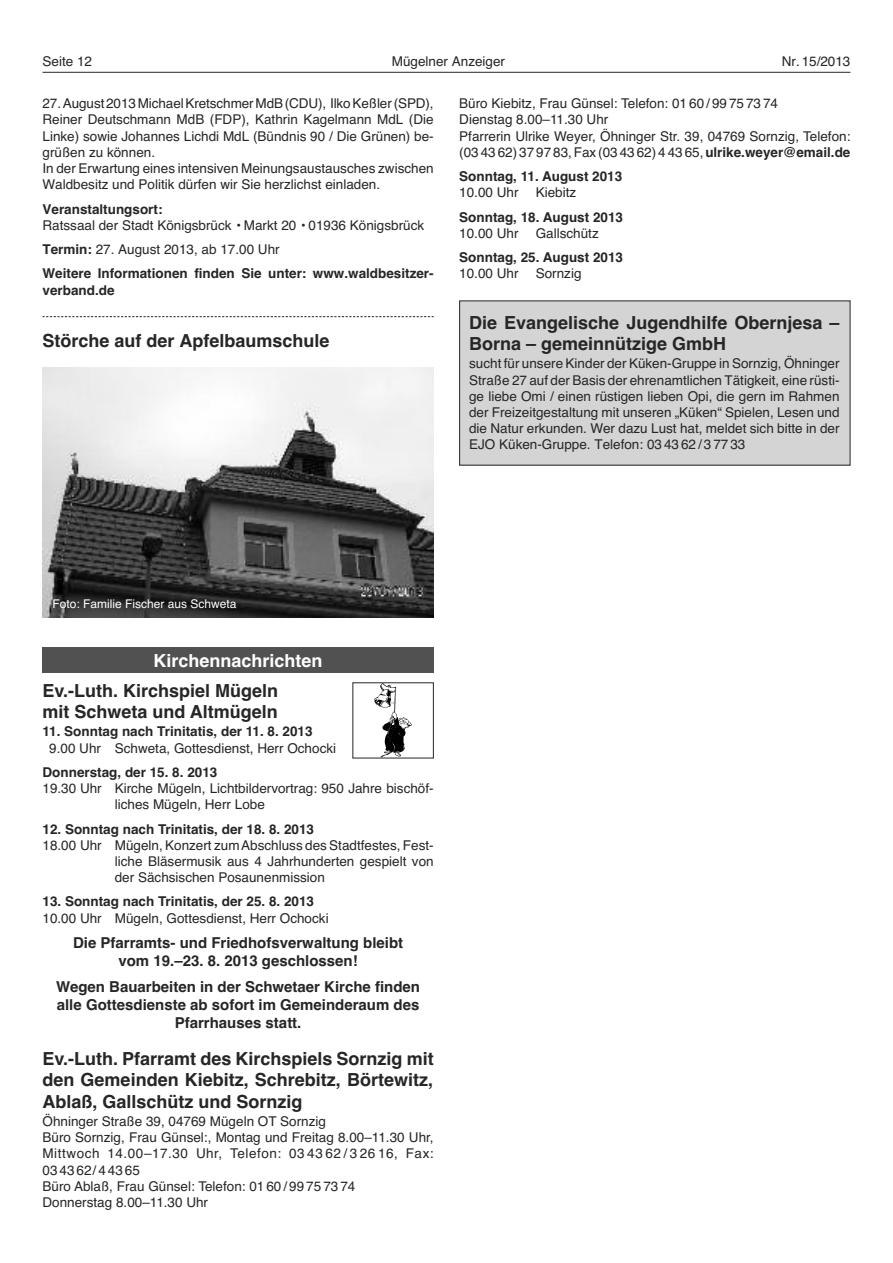
<style>
.page{position:relative;width:893px;height:1263px;background:#fff}
.page>*{position:absolute;margin:0;border:0;box-sizing:border-box;transform-origin:0 0}
.t1{font:18px/21.6px "Helvetica Bold TT";color:#272627}
.t2{font:700 18px/21.6px "Helvetica";color:#272627}
.t3{font:700 18px "Helvetica";color:#fff}
.t4{font:15px/18px "Helvetica Bold TT";color:#272627;text-align:center}
.t5{font:13.5px/16.2px "Helvetica";color:#272627}
.t6{font:13.5px/16.2px "Helvetica TT";color:#272627}
.t7{font:13.5px "Helvetica Bold TT";color:#272627}
.t8{font:700 13.5px "Helvetica";color:#272627}
.t9{font:12px "Helvetica";color:#fff}
.s1{font-weight:700}
.s2{font-family:"Helvetica Bold TT"}
</style>
<div class="page">
<hr style="left:43px;top:72px;width:807px;height:1px;background:#272627">
<div style="left:43px;top:647px;width:391px;height:25px;background:#525152"></div>
<svg style="left:374px;top:684px;width:38px;height:72px"></svg>
<svg style="left:43px;top:316px;width:391px;height:1px"></svg>
<img style="left:43px;top:368px;width:391px;height:250px">
<div style="left:460px;top:301px;width:390px;height:164px;background:#d4d4d4"></div>
<p class="t5" style="left:43px;top:53px;width:51px">Seite 12</p>
<p class="t5" style="left:392px;top:53px;width:115px">Mügelner Anzeiger</p>
<p class="t5" style="left:782px;top:53px;width:70px">Nr. 15/2013</p>
<p class="t5" style="left:43px;top:95px;width:393px">27.August2013MichaelKretschmerMdB(CDU), IlkoKeßler(SPD), Reiner Deutschmann MdB (FDP), Kathrin Kagelmann MdL (Die Linke) sowie Johannes Lichdi MdL (Bündnis 90 / Die Grünen) be&shy;grüßen zu können.<br>In der Erwartung eines intensiven Meinungsaustausches zwischen Waldbesitz und Politik dürfen wir Sie herzlichst einladen.</p>
<p class="t8" style="left:43px;top:201px;width:122px">Veranstaltungsort:</p>
<p class="t5" style="left:43px;top:213px;width:393px;line-height:24.3px">Ratssaal der Stadt Königsbrück • Markt 20 • 01936 Königsbrück<br><span class="s1">Termin:</span> 27. August 2013, ab 17.00 Uhr<br><span class="s1">Weitere Informationen finden Sie unter: www.waldbesitzer-</span></p>
<p class="t8" style="left:43px;top:282px;width:74px">verband.de</p>
<h1 class="t2" style="left:43px;top:330px;width:289px">Störche auf der Apfelbaumschule</h1>
<p class="t6" style="left:459px;top:95px;width:393px">Büro Kiebitz, Frau Günsel: Telefon: 0160 / 99 75 73 74<br>Dienstag 8.00–11.30 Uhr<br>Pfarrerin Ulrike Weyer, Öhninger Str. 39, 04769 Sornzig, Telefon: (03 43 62)37 97 83,Fax (03 43 62)4 43 65,<span class="s2">ulrike.weyer@email.de</span></p>
<p class="t7" style="left:459px;top:169px;width:165px">Sonntag, 11. August 2013</p>
<p class="t6" style="left:459px;top:185px;width:61px">10.00 Uhr</p>
<p class="t6" style="left:536px;top:185px;width:42px">Kiebitz</p>
<p class="t7" style="left:459px;top:209px;width:165px">Sonntag, 18. August 2013</p>
<p class="t6" style="left:459px;top:225px;width:61px">10.00 Uhr</p>
<p class="t6" style="left:536px;top:225px;width:65px">Gallschütz</p>
<p class="t7" style="left:459px;top:250px;width:165px">Sonntag, 25. August 2013</p>
<p class="t6" style="left:459px;top:266px;width:61px">10.00 Uhr</p>
<p class="t6" style="left:536px;top:266px;width:47px">Sornzig</p>
<h1 class="t2" style="left:469px;top:312px;width:372px">Die Evangelische Jugendhilfe Obernjesa –<br>Borna – gemeinnützige GmbH</h1>
<p class="t5" style="left:469px;top:356px;width:372px;text-align:justify">sucht für unsere Kinder der Küken-Gruppe in Sornzig, Öhninger Straße 27 auf der Basis der ehrenamtlichen Tätigkeit, eine rüsti&shy;ge liebe Omi / einen rüstigen lieben Opi, die gern im Rahmen der Freizeitgestaltung mit unseren „Küken“ Spielen, Lesen und die Natur erkunden. Wer dazu Lust hat, meldet sich bitte in der EJO Küken-Gruppe. Telefon: 03 43 62 / 3 77 33</p>
<p class="t9" style="left:52px;top:596px;width:186px">Foto: Familie Fischer aus Schweta</p>
<h1 class="t3" style="left:154px;top:650px;width:171px">Kirchennachrichten</h1>
<h1 class="t1" style="left:43px;top:679px;width:237px">Ev.-Luth. Kirchspiel Mügeln mit Schweta und Altmügeln</h1>
<p class="t7" style="left:43px;top:724px;width:272px">11. Sonntag nach Trinitatis, der 11. 8. 2013</p>
<p class="t6" style="left:49px;top:740px;width:288px">9.00 Uhr Schweta, Gottesdienst, Herr Ochocki</p>
<p class="t7" style="left:43px;top:764px;width:176px">Donnerstag, der 15. 8. 2013</p>
<p class="t6" style="left:115px;top:780px;width:320px;text-indent:-72px">19.30 Uhr Kirche Mügeln, Lichtbildervortrag: 950 Jahre bischöf&shy;liches Mügeln, Herr Lobe</p>
<p class="t7" style="left:43px;top:821px;width:273px">12. Sonntag nach Trinitatis, der 18. 8. 2013</p>
<p class="t6" style="left:115px;top:837px;width:320px;text-align:justify;text-indent:-72px">18.00 Uhr Mügeln, Konzert zumAbschluss des Stadtfestes, Fest&shy;liche Bläsermusik aus 4 Jahrhunderten gespielt von der Sächsischen Posaunenmission</p>
<p class="t7" style="left:43px;top:894px;width:273px">13. Sonntag nach Trinitatis, der 25. 8. 2013</p>
<p class="t6" style="left:43px;top:910px;width:288px">10.00 Uhr Mügeln, Gottesdienst, Herr Ochocki</p>
<p class="t4" style="left:73px;top:934px;width:332px">Die Pfarramts- und Friedhofsverwaltung bleibt vom 19.–23. 8. 2013 geschlossen!</p>
<p class="t4" style="left:56px;top:978px;width:365px">Wegen Bauarbeiten in der Schwetaer Kirche finden alle Gottesdienste ab sofort im Gemeinderaum des<br>Pfarrhauses statt.</p>
<h1 class="t1" style="left:43px;top:1048px;width:393px;text-align:justify">Ev.-Luth. Pfarramt des Kirchspiels Sornzig mit den Gemeinden Kiebitz, Schrebitz, Börtewitz, Ablaß, Gallschütz und Sornzig</h1>
<p class="t6" style="left:43px;top:1113px;width:393px">Öhninger Straße 39, 04769 Mügeln OT Sornzig<br>Büro Sornzig, Frau Günsel:, Montag und Freitag 8.00–11.30 Uhr, Mittwoch 14.00–17.30 Uhr, Telefon: 03 43 62 / 3 26 16, Fax:<br>034362/44365<br>Büro Ablaß, Frau Günsel: Telefon: 0160 / 99 75 73 74<br>Donnerstag 8.00–11.30 Uhr</p>
</div>
